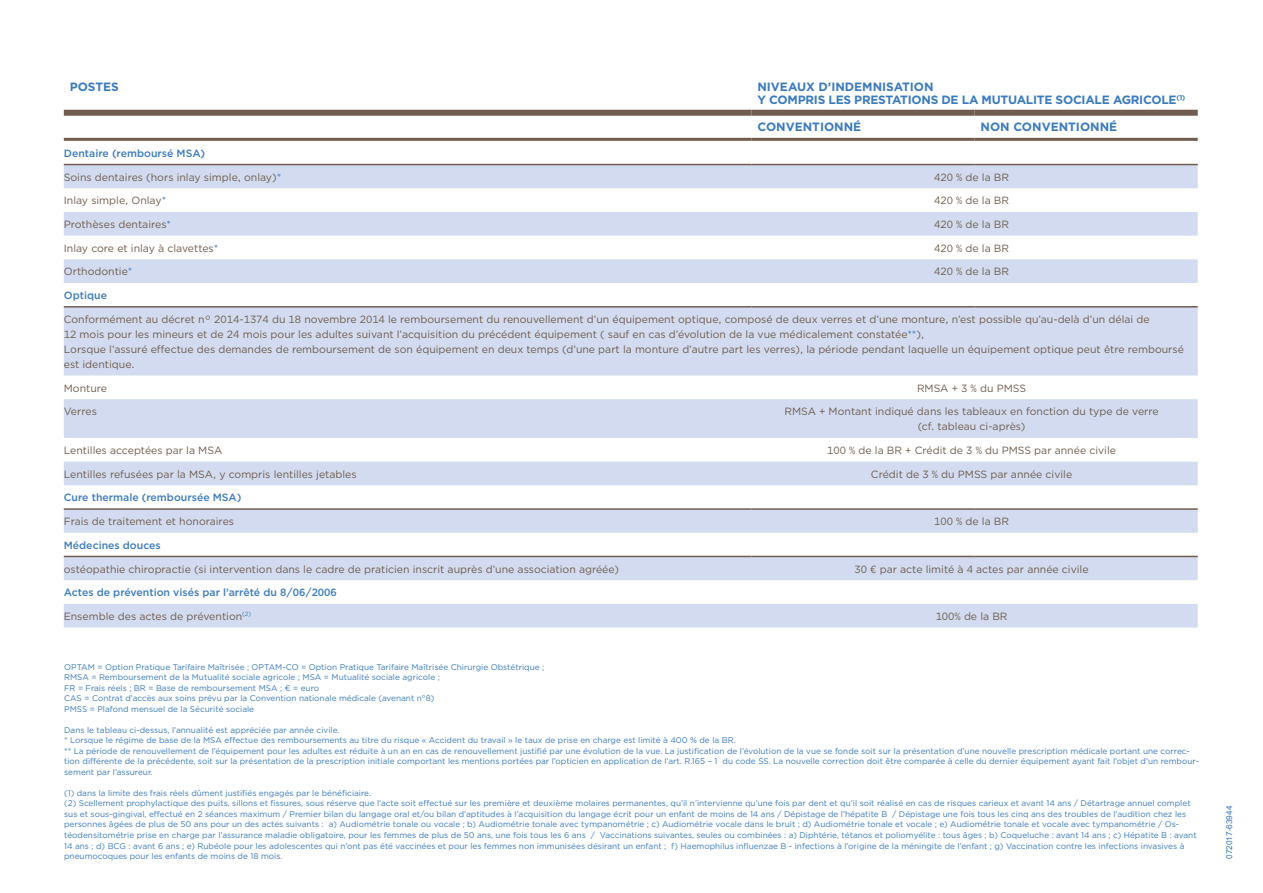
<style>
.page{position:relative;width:1263px;height:893px;background:#fff}
.page>*{position:absolute;margin:0;border:0;box-sizing:border-box;transform-origin:0 0}
.t1{font:700 12px/12.8px "Gotham";letter-spacing:-.02em;color:#3b7bbf}
.t2{font:700 12px "Gotham";color:#3b7bbf}
.t3{font:10.5px/15px "Gotham";color:#705d50}
.t4{font:500 10.5px "Gotham";color:#3b7bbf}
.t5{font:8.25px/10.5px "Gotham";color:#3b7bbf}
.t6{font:8.25px "Arial";color:#3b7bbf}
.s1{color:#3b7bbf}
</style>
<div class="page">
<svg style="left:64px;top:165px;width:1134px;height:463px;fill:#d2dbef"></svg>
<div style="left:64px;top:110px;width:687px;height:6px;background:#705d50"></div>
<div style="left:751px;top:110px;width:223px;height:6px;background:#705d50"></div>
<div style="left:974px;top:110px;width:224px;height:6px;background:#705d50"></div>
<hr style="left:64px;top:138px;width:687px;height:3px;background:#705d50">
<hr style="left:751px;top:138px;width:223px;height:3px;background:#705d50">
<hr style="left:974px;top:138px;width:224px;height:3px;background:#705d50">
<hr style="left:64px;top:164px;width:687px;height:1px;background:#705d50">
<hr style="left:751px;top:164px;width:223px;height:1px;background:#705d50">
<hr style="left:974px;top:164px;width:224px;height:1px;background:#705d50">
<hr style="left:64px;top:306px;width:687px;height:2px;background:#705d50">
<hr style="left:751px;top:306px;width:223px;height:2px;background:#705d50">
<hr style="left:974px;top:306px;width:224px;height:2px;background:#705d50">
<hr style="left:64px;top:508px;width:687px;height:2px;background:#705d50">
<hr style="left:751px;top:508px;width:223px;height:2px;background:#705d50">
<hr style="left:974px;top:508px;width:224px;height:2px;background:#705d50">
<hr style="left:64px;top:556px;width:687px;height:1px;background:#705d50">
<hr style="left:751px;top:556px;width:223px;height:1px;background:#705d50">
<hr style="left:974px;top:556px;width:224px;height:1px;background:#705d50">
<h1 class="t1" style="left:70px;top:81px;width:51px">POSTES</h1>
<h1 class="t1" style="left:757px;top:81px;width:429px">NIVEAUX D’INDEMNISATION<br>Y COMPRIS LES PRESTATIONS DE LA MUTUALITE SOCIALE AGRICOLE<sup>(1)</sup></h1>
<h1 class="t2" style="left:757px;top:119px;width:105px">CONVENTIONNÉ</h1>
<h1 class="t2" style="left:980px;top:119px;width:138px">NON CONVENTIONNÉ</h1>
<p class="t4" style="left:64px;top:146px;width:143px">Dentaire (remboursé MSA)</p>
<p class="t3" style="left:64px;top:169px;width:219px">Soins dentaires (hors inlay simple, onlay)<span class="s1">*</span></p>
<p class="t3" style="left:934px;top:169px;width:77px">420 % de la BR</p>
<p class="t3" style="left:64px;top:193px;width:104px">Inlay simple, Onlay<span class="s1">*</span></p>
<p class="t3" style="left:934px;top:193px;width:77px">420 % de la BR</p>
<p class="t3" style="left:64px;top:217px;width:109px">Prothèses dentaires<span class="s1">*</span></p>
<p class="t3" style="left:934px;top:217px;width:77px">420 % de la BR</p>
<p class="t3" style="left:64px;top:240px;width:156px">Inlay core et inlay à clavettes<span class="s1">*</span></p>
<p class="t3" style="left:934px;top:240px;width:77px">420 % de la BR</p>
<p class="t3" style="left:64px;top:264px;width:70px">Orthodontie<span class="s1">*</span></p>
<p class="t3" style="left:934px;top:264px;width:77px">420 % de la BR</p>
<p class="t4" style="left:64px;top:289px;width:45px">Optique</p>
<p class="t3" style="left:64px;top:311px;width:1122px">Conformément au décret n° 2014-1374 du 18 novembre 2014 le remboursement du renouvellement d’un équipement optique, composé de deux verres et d’une monture, n’est possible qu’au-delà d’un délai de<br>12 mois pour les mineurs et de 24 mois pour les adultes suivant l’acquisition du précédent équipement ( sauf en cas d’évolution de la vue médicalement constatée<span class="s1">**</span>),<br>Lorsque l’assuré effectue des demandes de remboursement de son équipement en deux temps (d’une part la monture d’autre part les verres), la période pendant laquelle un équipement optique peut être remboursé est identique.</p>
<p class="t3" style="left:64px;top:380px;width:45px">Monture</p>
<p class="t3" style="left:917px;top:380px;width:111px">RMSA + 3 % du PMSS</p>
<p class="t3" style="left:64px;top:404px;width:35px">Verres</p>
<p class="t3" style="left:784px;top:404px;width:376px;text-align:center">RMSA + Montant indiqué dans les tableaux en fonction du type de verre (cf. tableau ci-après)</p>
<p class="t3" style="left:64px;top:443px;width:160px">Lentilles acceptées par la MSA</p>
<p class="t3" style="left:827px;top:443px;width:290px">100 % de la BR + Crédit de 3 % du PMSS par année civile</p>
<p class="t3" style="left:64px;top:466px;width:294px">Lentilles refusées par la MSA, y compris lentilles jetables</p>
<p class="t3" style="left:871px;top:466px;width:203px">Crédit de 3 % du PMSS par année civile</p>
<p class="t4" style="left:64px;top:491px;width:179px">Cure thermale (remboursée MSA)</p>
<p class="t3" style="left:64px;top:514px;width:172px">Frais de traitement et honoraires</p>
<p class="t3" style="left:934px;top:514px;width:77px">100 % de la BR</p>
<p class="t4" style="left:64px;top:538px;width:98px">Médecines douces</p>
<p class="t3" style="left:64px;top:561px;width:557px">ostéopathie chiropractie (si intervention dans le cadre de praticien inscrit auprès d’une association agréée)</p>
<p class="t3" style="left:854px;top:561px;width:236px">30 € par acte limité à 4 actes par année civile</p>
<p class="t4" style="left:64px;top:586px;width:275px">Actes de prévention visés par l’arrêté du 8/06/2006</p>
<p class="t3" style="left:64px;top:608px;width:189px">Ensemble des actes de prévention<sup>(2)</sup></p>
<p class="t3" style="left:936px;top:608px;width:73px">100% de la BR</p>
<p class="t5" style="left:64px;top:662px;width:482px">OPTAM = Option Pratique Tarifaire Maîtrisée ; OPTAM-CO = Option Pratique Tarifaire Maîtrisée Chirurgie Obstétrique ; RMSA = Remboursement de la Mutualité sociale agricole ; MSA = Mutualité sociale agricole ;<br>FR = Frais réels ; BR = Base de remboursement MSA ; € = euro<br>CAS = Contrat d’accès aux soins prévu par la Convention nationale médicale (avenant n°8)<br>PMSS = Plafond mensuel de la Sécurité sociale</p>
<p class="t5" style="left:64px;top:725px;width:1136px">Dans le tableau ci-dessus, l’annualité est appréciée par année civile.<br>* Lorsque le régime de base de la MSA effectue des remboursements au titre du risque « Accident du travail » le taux de prise en charge est limité à 400 % de la BR.<br>** La période de renouvellement de l’équipement pour les adultes est réduite à un an en cas de renouvellement justifié par une évolution de la vue. La justification de l’évolution de la vue se fonde soit sur la présentation d’une nouvelle prescription médicale portant une correc&shy;tion différente de la précédente, soit sur la présentation de la prescription initiale comportant les mentions portées par l’opticien en application de l’art. R.165 – 1 du code SS. La nouvelle correction doit être comparée à celle du dernier équipement ayant fait l’objet d’un rembour&shy;sement par l’assureur.</p>
<p class="t5" style="left:64px;top:788px;width:1134px">(1) dans la limite des frais réels dûment justifiés engagés par le bénéficiaire.<br>(2) Scellement prophylactique des puits, sillons et fissures, sous réserve que l’acte soit effectué sur les première et deuxième molaires permanentes, qu’il n’intervienne qu’une fois par dent et qu’il soit réalisé en cas de risques carieux et avant 14 ans / Détartrage annuel complet sus et sous-gingival, effectué en 2 séances maximum / Premier bilan du langage oral et/ou bilan d’aptitudes à l’acquisition du langage écrit pour un enfant de moins de 14 ans / Dépistage de l’hépatite B / Dépistage une fois tous les cinq ans des troubles de l’audition chez les personnes âgées de plus de 50 ans pour un des actes suivants : a) Audiométrie tonale ou vocale ; b) Audiométrie tonale avec tympanométrie ; c) Audiométrie vocale dans le bruit ; d) Audiométrie tonale et vocale ; e) Audiométrie tonale et vocale avec tympanométrie / Os&shy;téodensitométrie prise en charge par l’assurance maladie obligatoire, pour les femmes de plus de 50 ans, une fois tous les 6 ans / Vaccinations suivantes, seules ou combinées : a) Diphtérie, tétanos et poliomyélite : tous âges ; b) Coqueluche : avant 14 ans ; c) Hépatite B : avant 14 ans ; d) BCG : avant 6 ans ; e) Rubéole pour les adolescentes qui n’ont pas été vaccinées et pour les femmes non immunisées désirant un enfant ; f) Haemophilus influenzae B - infections à l’origine de la méningite de l’enfant ; g) Vaccination contre les infections invasives à pneumocoques pour les enfants de moins de 18 mois.</p>
<p class="t6" style="left:1224px;top:859px;width:55px;rotate:-90deg">072017-63944</p>
</div>
